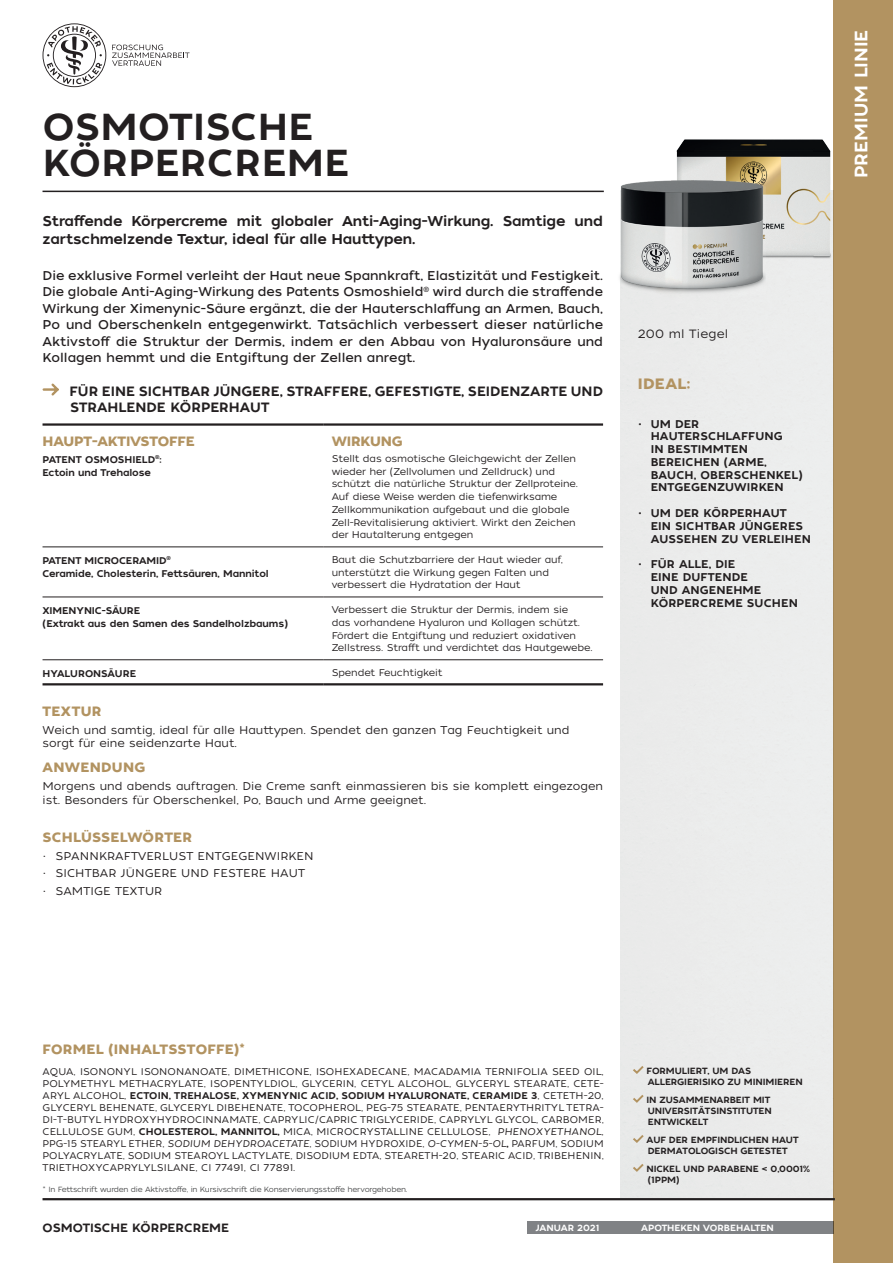
<style>
.page{position:relative;width:893px;height:1263px;background:#fff}
.page>*{position:absolute;margin:0;border:0;box-sizing:border-box;transform-origin:0 0}
.NOME_PRODOTTO{font:37.5px/36px "Tide Sans 500 Dudette";letter-spacing:.01em;color:#231f20}
.t1{font:18px "Tide Sans 500 Dudette";color:#fff}
.TITOLI{font:15px "Tide Sans 600 Bunny";letter-spacing:.02em;color:#b29361}
.DESCRIZIONE_PRIMARIA{font:14.25px/18px "Tide Sans 500 Dudette";letter-spacing:-.01em;color:#231f20}
.INDICAZIONI{font:13.5px/16.2px "Tide Sans 500 Dudette";color:#231f20}
.TITOLI-2{font:13.5px "Tide Sans 600 Bunny";letter-spacing:.02em;color:#b29361}
.TAB_REGULAR_BIANCO{font:13.5px "Tide Sans 600 Bunny";letter-spacing:-.01em;color:#b29361}
.INDICAZIONI-2{font:12.75px/16.5px "Tide Sans 400 Lil Dude";color:#231f20;text-align:justify}
.PIE_PAGINA{font:12px "Tide Sans 500 Dudette";color:#231f20}
.TESTO{font:12px "Tide Sans 300 Lil Kahuna";letter-spacing:.02em;color:#231f20}
.INDICAZIONI-3{font:11.25px/13.5px "Tide Sans 300 Lil Kahuna";color:#231f20}
.t2{font:11.25px/12.8px "Tide Sans 500 Dudette";letter-spacing:.01em;color:#231f20}
.INCI{font:9.75px/12px "Tide Sans 300 Lil Kahuna";letter-spacing:.01em;color:#231f20;text-align:justify}
.TAB_REGULAR_NERO{font:9.75px/12.8px "Tide Sans 300 Lil Kahuna";letter-spacing:-.01em;color:#231f20}
.TAB_BOLD_NERO{font:9.75px/13.5px "Tide Sans 500 Dudette";letter-spacing:-.01em;color:#231f20}
.INDICAZIONI-4{font:9px/11.2px "Tide Sans 500 Dudette";letter-spacing:-.01em;color:#231f20}
.t3{font:9px "Tide Sans 500 Dudette";color:#fff}
.INCI-2{font:7.5px "Tide Sans 300 Lil Kahuna";letter-spacing:-.03em;color:#4b4c4d}
.s1{font-family:"Tide Sans 500 Dudette"}
.s2{font-style:italic}
</style>
<div class="page">
<div style="left:527px;top:1221px;width:306px;height:12px;background:#808285"></div>
<svg style="left:112px;top:45px;width:78px;height:21px"></svg>
<svg style="left:43px;top:23px;width:63px;height:64px"></svg>
<hr style="left:43px;top:191px;width:561px;height:1px;background:#231f20">
<div style="left:833px;top:0;width:60px;height:1263px;background:#b29361"></div>
<hr style="left:43px;top:547px;width:280px;height:1px;background:#231f20">
<hr style="left:323px;top:547px;width:280px;height:1px;background:#231f20">
<hr style="left:43px;top:597px;width:280px;height:1px;background:#231f20">
<hr style="left:323px;top:597px;width:280px;height:1px;background:#231f20">
<hr style="left:43px;top:659px;width:280px;height:1px;background:#231f20">
<hr style="left:323px;top:659px;width:280px;height:1px;background:#231f20">
<hr style="left:43px;top:683px;width:280px;height:2px;background:#231f20">
<hr style="left:323px;top:683px;width:280px;height:2px;background:#231f20">
<hr style="left:43px;top:423px;width:280px;height:3px;background:#231f20">
<hr style="left:323px;top:423px;width:280px;height:3px;background:#231f20">
<svg style="left:42px;top:383px;width:17px;height:13px"></svg>
<svg style="left:631px;top:1064px;width:15px;height:11px"></svg>
<svg style="left:631px;top:1093px;width:15px;height:11px"></svg>
<svg style="left:631px;top:1133px;width:15px;height:11px"></svg>
<svg style="left:631px;top:1162px;width:15px;height:11px"></svg>
<hr style="left:43px;top:1198px;width:792px;height:2px;background:#231f20">
<img style="left:766px;top:139px;width:67px;height:144px">
<img style="left:619px;top:139px;width:147px;height:172px">
<p class="NOME_PRODOTTO" style="left:43px;top:110px;width:308px">OSMOTISCHE<br>KÖRPERCREME</p>
<p class="DESCRIZIONE_PRIMARIA" style="left:43px;top:213px;width:562px">Straffende Körpercreme mit globaler Anti-Aging-Wirkung. Samtige und zartschmelzende Textur, ideal für alle Hauttypen.</p>
<p class="INDICAZIONI-2" style="left:43px;top:267px;width:562px">Die exklusive Formel verleiht der Haut neue Spannkraft, Elastizität und Festigkeit.<br>Die globale Anti-Aging-Wirkung des Patents Osmoshield<sup>®</sup> wird durch die straffende Wirkung der Ximenynic-Säure ergänzt, die der Hauterschlaffung an Armen, Bauch, Po und Oberschenkeln entgegenwirkt. Tatsächlich verbessert dieser natürliche Aktivstoff die Struktur der Dermis, indem er den Abbau von Hyaluronsäure und Kollagen hemmt und die Entgiftung der Zellen anregt.</p>
<p class="INDICAZIONI" style="left:70px;top:383px;width:535px">FÜR EINE SICHTBAR JÜNGERE, STRAFFERE, GEFESTIGTE, SEIDENZARTE UND<br>STRAHLENDE KÖRPERHAUT</p>
<p class="TAB_REGULAR_BIANCO" style="left:43px;top:432px;width:154px">HAUPT-AKTIVSTOFFE</p>
<p class="TAB_REGULAR_BIANCO" style="left:332px;top:432px;width:73px">WIRKUNG</p>
<p class="TAB_BOLD_NERO" style="left:43px;top:453px;width:121px">PATENT OSMOSHIELD<sup>®</sup>:<br>Ectoin und Trehalose</p>
<p class="TAB_REGULAR_NERO" style="left:332px;top:452px;width:248px">Stellt das osmotische Gleichgewicht der Zellen wieder her (Zellvolumen und Zelldruck) und schützt die natürliche Struktur der Zellproteine.<br>Auf diese Weise werden die tiefenwirksame Zellkommunikation aufgebaut und die globale Zell-Revitalisierung aktiviert. Wirkt den Zeichen der Hautalterung entgegen</p>
<p class="TAB_BOLD_NERO" style="left:43px;top:554px;width:130px">PATENT MICROCERAMID<sup>®</sup></p>
<p class="TAB_BOLD_NERO" style="left:43px;top:567px;width:228px">Ceramide, Cholesterin, Fettsäuren, Mannitol</p>
<p class="TAB_REGULAR_NERO" style="left:332px;top:553px;width:233px">Baut die Schutzbarriere der Haut wieder auf, unterstützt die Wirkung gegen Falten und verbessert die Hydratation der Haut</p>
<p class="TAB_BOLD_NERO" style="left:43px;top:604px;width:99px">XIMENYNIC-SÄURE</p>
<p class="TAB_BOLD_NERO" style="left:43px;top:617px;width:247px">(Extrakt aus den Samen des Sandelholzbaums)</p>
<p class="TAB_REGULAR_NERO" style="left:332px;top:603px;width:263px">Verbessert die Struktur der Dermis, indem sie<br>das vorhandene Hyaluron und Kollagen schützt.<br>Fördert die Entgiftung und reduziert oxidativen Zellstress. Strafft und verdichtet das Hautgewebe.</p>
<p class="TAB_BOLD_NERO" style="left:43px;top:667px;width:95px">HYALURONSÄURE</p>
<p class="TAB_REGULAR_NERO" style="left:332px;top:666px;width:112px">Spendet Feuchtigkeit</p>
<p class="TITOLI-2" style="left:43px;top:703px;width:60px">TEXTUR</p>
<p class="INDICAZIONI-3" style="left:43px;top:723px;width:529px">Weich und samtig, ideal für alle Hauttypen. Spendet den ganzen Tag Feuchtigkeit und sorgt für eine seidenzarte Haut.</p>
<p class="TITOLI-2" style="left:43px;top:759px;width:104px">ANWENDUNG</p>
<p class="INDICAZIONI-3" style="left:43px;top:780px;width:562px">Morgens und abends auftragen. Die Creme sanft einmassieren bis sie komplett eingezogen ist. Besonders für Oberschenkel, Po, Bauch und Arme geeignet.</p>
<p class="TITOLI-2" style="left:43px;top:828px;width:151px">SCHLÜSSELWÖRTER</p>
<p class="INDICAZIONI-3" style="left:43px;top:849px;width:273px">• SPANNKRAFTVERLUST ENTGEGENWIRKEN</p>
<p class="INDICAZIONI-3" style="left:43px;top:867px;width:264px">• SICHTBAR JÜNGERE UND FESTERE HAUT</p>
<p class="INDICAZIONI-3" style="left:43px;top:885px;width:121px">• SAMTIGE TEXTUR</p>
<p class="TESTO" style="left:638px;top:326px;width:92px">200 ml Tiegel</p>
<p class="TITOLI" style="left:638px;top:374px;width:54px">IDEAL:</p>
<p class="t2" style="left:651px;top:418px;width:153px;text-indent:-13px">• UM DER<br>HAUTERSCHLAFFUNG<br>IN BESTIMMTEN<br>BEREICHEN (ARME,<br>BAUCH, OBERSCHENKEL)<br>ENTGEGENZUWIRKEN</p>
<p class="t2" style="left:651px;top:507px;width:162px;text-indent:-13px">• UM DER KÖRPERHAUT<br>EIN SICHTBAR JÜNGERES<br>AUSSEHEN ZU VERLEIHEN</p>
<p class="t2" style="left:651px;top:558px;width:149px;text-indent:-13px">• FÜR ALLE, DIE<br>EINE DUFTENDE<br>UND ANGENEHME<br>KÖRPERCREME SUCHEN</p>
<h2 class="t1" style="left:849px;top:178px;width:150px;rotate:-90deg">PREMIUM LINIE</h2>
<p class="TITOLI-2" style="left:43px;top:1041px;width:204px">FORMEL (INHALTSSTOFFE)*</p>
<p class="INCI" style="left:43px;top:1066px;width:563px">AQUA, ISONONYL ISONONANOATE, DIMETHICONE, ISOHEXADECANE, MACADAMIA TERNIFOLIA SEED OIL, POLYMETHYL METHACRYLATE, ISOPENTYLDIOL, GLYCERIN, CETYL ALCOHOL, GLYCERYL STEARATE, CETE-ARYL ALCOHOL, <span class="s1">ECTOIN, TREHALOSE, XYMENYNIC ACID, SODIUM HYALURONATE, CERAMIDE 3</span>, CETETH-20, GLYCERYL BEHENATE, GLYCERYL DIBEHENATE, TOCOPHEROL, PEG-75 STEARATE, PENTAERYTHRITYL TETRA-DI-T-BUTYL HYDROXYHYDROCINNAMATE, CAPRYLIC/CAPRIC TRIGLYCERIDE, CAPRYLYL GLYCOL, CARBOMER, CELLULOSE GUM, <span class="s1">CHOLESTEROL, MANNITOL,</span> MICA, MICROCRYSTALLINE CELLULOSE, <span class="s2">PHENOXYETHANOL, </span>PPG-15 STEARYL ETHER, <span class="s2">SODIUM DEHYDROACETATE</span>, SODIUM HYDROXIDE, <span class="s2">O-CYMEN-5-OL</span><span class="s1">,</span> PARFUM, SODIUM POLYACRYLATE, SODIUM STEAROYL LACTYLATE, DISODIUM EDTA, STEARETH-20, STEARIC ACID, TRIBEHENIN, TRIETHOXYCAPRYLYLSILANE, CI 77491, CI 77891.</p>
<p class="INCI-2" style="left:43px;top:1184px;width:367px">* In Fettschrift wurden die Aktivstoffe, in Kursivschrift die Konservierungsstoffe hervorgehoben.</p>
<p class="PIE_PAGINA" style="left:43px;top:1220px;width:188px">OSMOTISCHE KÖRPERCREME</p>
<p class="t3" style="left:536px;top:1221px;width:65px">JANUAR 2021</p>
<p class="INDICAZIONI-4" style="left:646px;top:1065px;width:158px">FORMULIERT, UM DAS<br>ALLERGIERISIKO ZU MINIMIEREN</p>
<p class="INDICAZIONI-4" style="left:646px;top:1094px;width:127px">IN ZUSAMMENARBEIT MIT<br>UNIVERSITÄTSINSTITUTEN<br>ENTWICKELT</p>
<p class="INDICAZIONI-4" style="left:646px;top:1134px;width:154px">AUF DER EMPFINDLICHEN HAUT<br>DERMATOLOGISCH GETESTET</p>
<p class="INDICAZIONI-4" style="left:646px;top:1163px;width:165px">NICKEL UND PARABENE &lt; 0,0001% (1PPM)</p>
<p class="t3" style="left:641px;top:1221px;width:134px">APOTHEKEN VORBEHALTEN</p>
</div>
